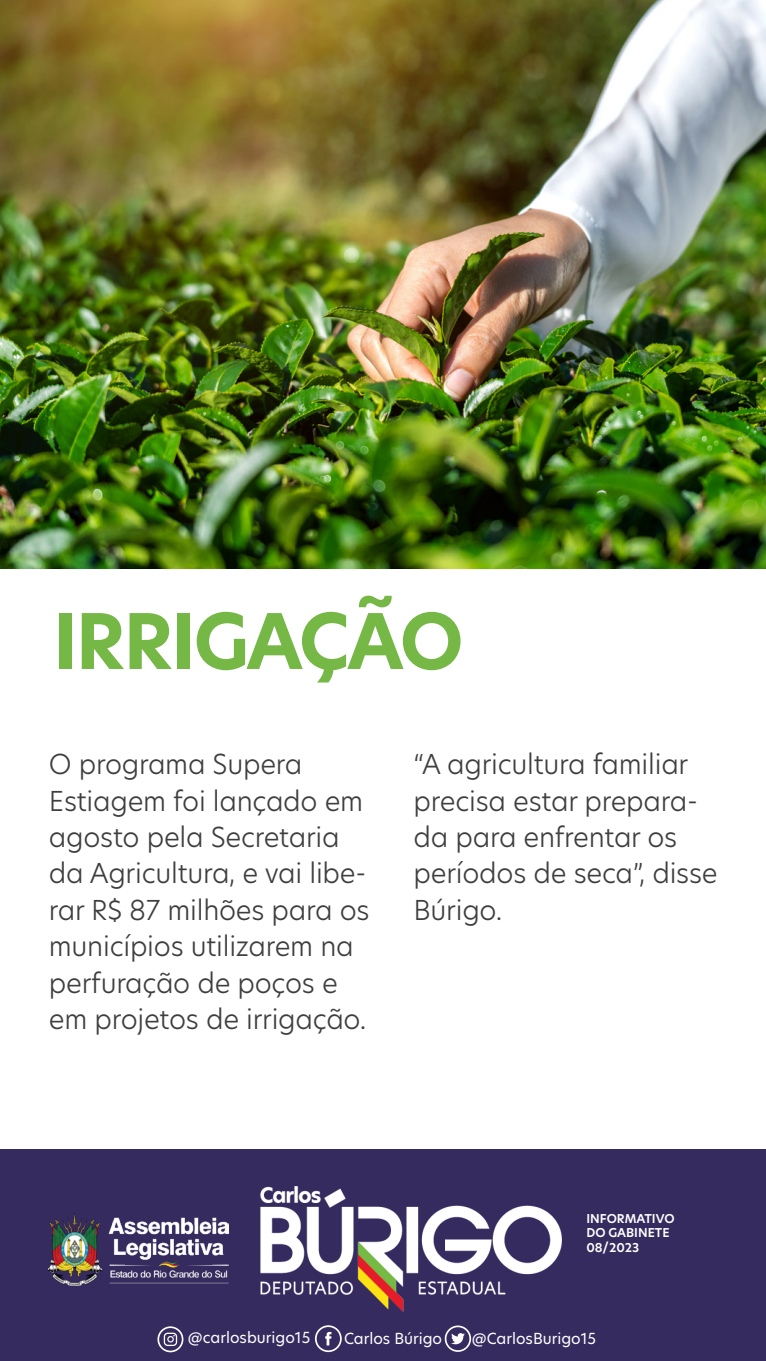
<style>
.page{position:relative;width:766px;height:1361px;background:#fff}
.page>*{position:absolute;margin:0;border:0;box-sizing:border-box;transform-origin:0 0}
.t1{font:700 75px "New Hero";letter-spacing:-.03em;color:#75b845}
.t2{font:300 27px/36.3px "New Hero";letter-spacing:-.01em;color:#3e3e3f}
.t3{font:15px "New Hero";color:#fff}
.t4{font:600 12px "New Hero";color:#fff}
</style>
<div class="page">
<div style="left:0;top:1150px;width:765px;height:211px;background:#362b5f"></div>
<img style="left:48px;top:1213px;width:181px;height:72px">
<img style="left:260px;top:1186px;width:301px;height:125px">
<svg style="left:444px;top:1325px;width:27px;height:27px"></svg>
<svg style="left:315px;top:1325px;width:26px;height:27px"></svg>
<svg style="left:157px;top:1326px;width:27px;height:26px"></svg>
<img style="left:0;top:0;width:765px;height:568px">
<p class="t1" style="left:53px;top:590px;width:411px">IRRIGAÇÃO</p>
<p class="t2" style="left:49px;top:745px;width:322px">O programa Supera<br>Estiagem foi lançado em agosto pela Secretaria da Agricultura, e vai libe&shy;rar R$ 87 milhões para os municípios utilizarem na perfuração de poços e em projetos de irrigação.</p>
<p class="t2" style="left:413px;top:745px;width:305px">“A agricultura familiar precisa estar prepara&shy;da para enfrentar os períodos de seca”, disse<br>Búrigo.</p>
<p class="t4" style="left:586px;top:1210px;width:90px">INFORMATIVO</p>
<p class="t4" style="left:586px;top:1224px;width:85px">DO GABINETE</p>
<p class="t4" style="left:586px;top:1239px;width:54px">08/2023</p>
<p class="t3" style="left:188px;top:1327px;width:124px">@carlosburigo15</p>
<p class="t3" style="left:344px;top:1328px;width:100px">Carlos Búrigo</p>
<p class="t3" style="left:471px;top:1328px;width:126px">@CarlosBurigo15</p>
</div>
